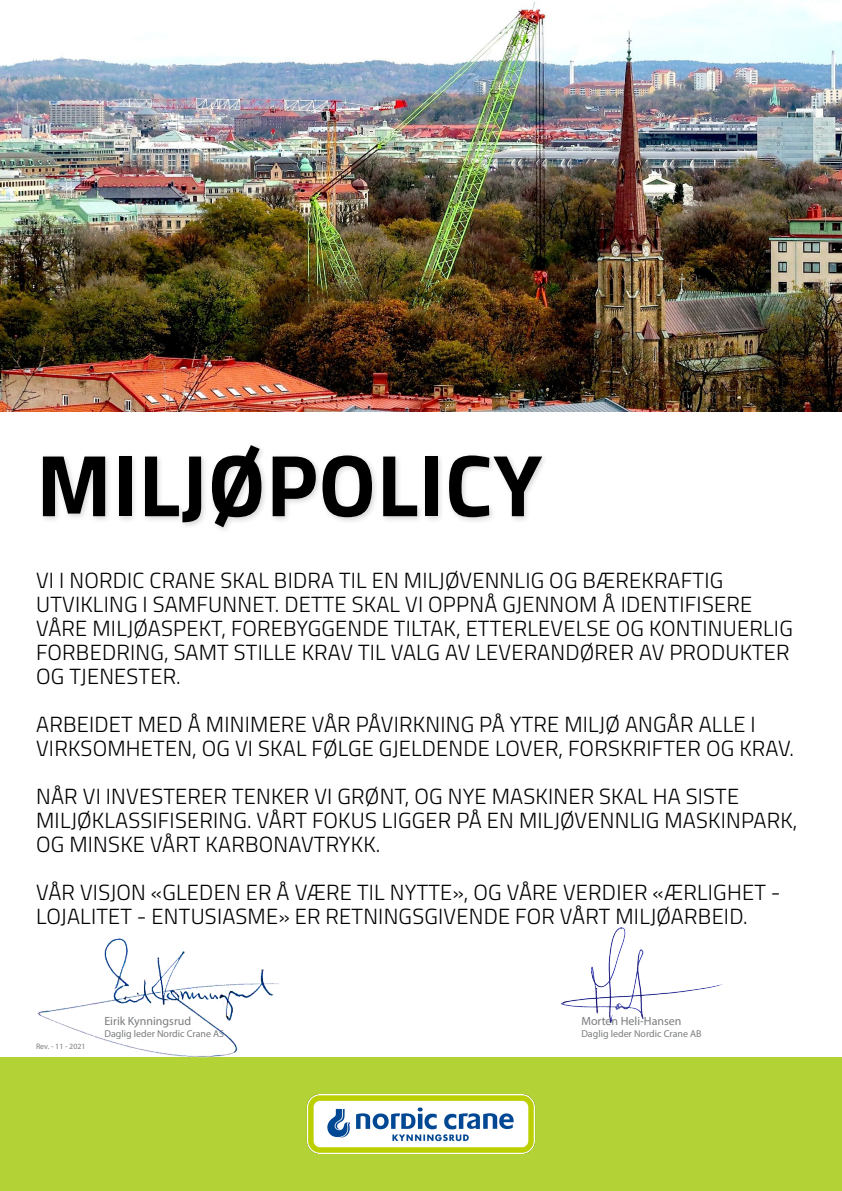
<style>
.page{position:relative;width:842px;height:1191px;background:#fff}
.page>*{position:absolute;margin:0;border:0;box-sizing:border-box;transform-origin:0 0}
.t1{font:700 87.7px "Titillium Web";letter-spacing:.01em;color:#000}
.t2{font:300 21.9px/24px "Titillium Web";letter-spacing:.01em;color:#000}
.t3{font:12px "Myriad Pro";color:#7a7c7f}
.t4{font:10px "Myriad Pro";color:#7a7c7f}
.t5{font:8px "Myriad Pro";color:#7a7c7f}
</style>
<div class="page">
<img style="left:0;top:2px;width:842px;height:409px">
<div style="left:40px;top:442px;width:509px;height:92px;background:#231f20;opacity:.19"></div>
<div style="left:0;top:1057px;width:842px;height:134px;background:#b2d235"></div>
<img style="left:38px;top:938px;width:241px;height:120px">
<img style="left:561px;top:927px;width:162px;height:96px">
<img style="left:306px;top:1094px;width:229px;height:59px">
<p class="t1" style="left:36px;top:418px;width:507px">MILJØPOLICY</p>
<p class="t2" style="left:36px;top:567px;width:689px">VI I NORDIC CRANE SKAL BIDRA TIL EN MILJØVENNLIG OG BÆREKRAFTIG</p>
<p class="t2" style="left:36px;top:591px;width:758px">UTVIKLING I SAMFUNNET. DETTE SKAL VI OPPNÅ GJENNOM Å IDENTIFISERE VÅRE MILJØASPEKT, FOREBYGGENDE TILTAK, ETTERLEVELSE OG KONTINUERLIG FORBEDRING, SAMT STILLE KRAV TIL VALG AV LEVERANDØRER AV PRODUKTER OG TJENESTER.</p>
<p class="t2" style="left:36px;top:711px;width:759px">ARBEIDET MED Å MINIMERE VÅR PÅVIRKNING PÅ YTRE MILJØ ANGÅR ALLE I<br>VIRKSOMHETEN, OG VI SKAL FØLGE GJELDENDE LOVER, FORSKRIFTER OG KRAV.</p>
<p class="t2" style="left:36px;top:783px;width:704px">NÅR VI INVESTERER TENKER VI GRØNT, OG NYE MASKINER SKAL HA SISTE</p>
<p class="t2" style="left:36px;top:807px;width:763px">MILJØKLASSIFISERING. VÅRT FOKUS LIGGER PÅ EN MILJØVENNLIG MASKINPARK,<br>OG MINSKE VÅRT KARBONAVTRYKK.</p>
<p class="t2" style="left:36px;top:879px;width:746px">VÅR VISJON «GLEDEN ER Å VÆRE TIL NYTTE», OG VÅRE VERDIER «ÆRLIGHET -<br>LOJALITET - ENTUSIASME» ER RETNINGSGIVENDE FOR VÅRT MILJØARBEID.</p>
<p class="t5" style="left:36px;top:1041px;width:51px">Rev. - 11 - 2021</p>
<p class="t3" style="left:104px;top:1013px;width:88px">Eirik Kynningsrud</p>
<p class="t4" style="left:104px;top:1027px;width:121px">Daglig leder Nordic Crane AS</p>
<p class="t3" style="left:581px;top:1013px;width:102px">Morten Heli-Hansen</p>
<p class="t4" style="left:581px;top:1027px;width:122px">Daglig leder Nordic Crane AB</p>
</div>
